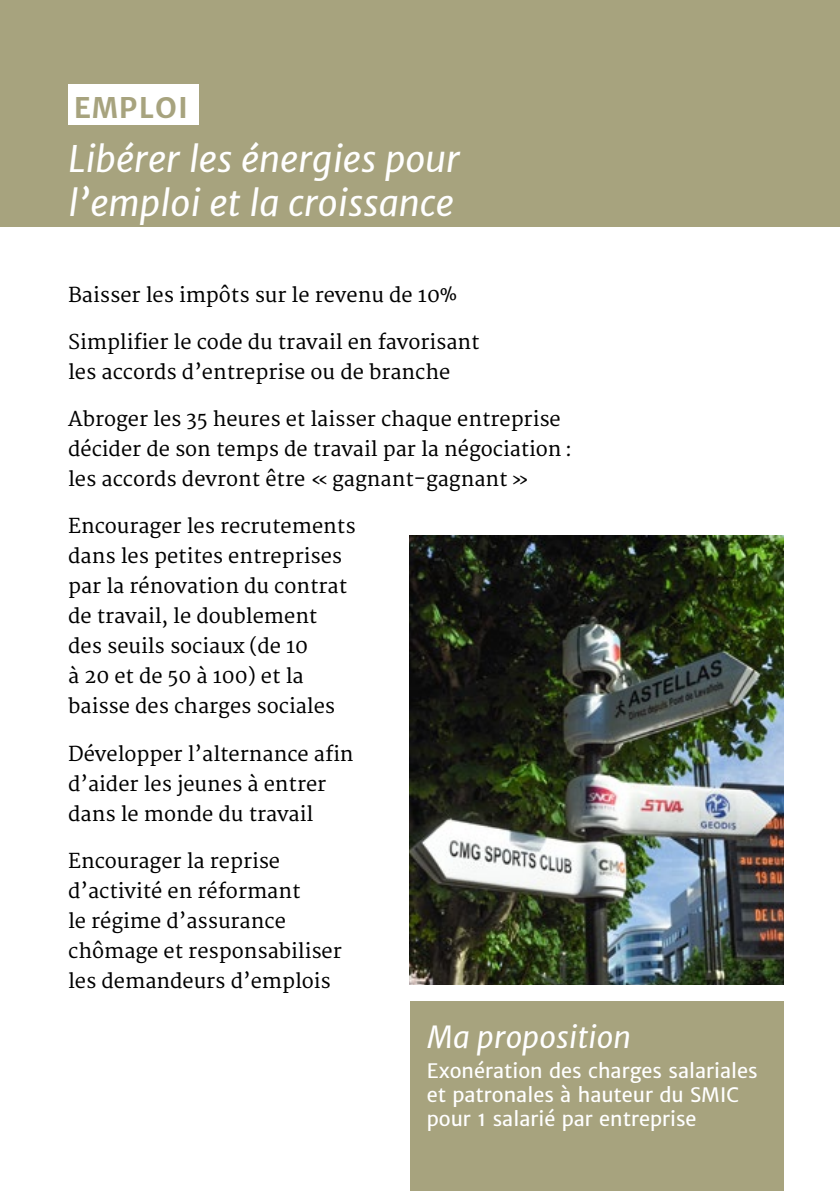
<style>
.page{position:relative;width:840px;height:1191px;background:#fff}
.page>*{position:absolute;margin:0;border:0;box-sizing:border-box;transform-origin:0 0}
.t1{font:italic 36px/43.2px "Merriweather Sans";color:#fff}
.t2{font:italic 30px "Merriweather Sans";color:#fff}
.t3{font:700 28px "Merriweather Sans";letter-spacing:.04em;color:#a7a37e}
.t4{font:20px/30px "Merriweather";color:#000}
.t5{font:20px/24px "Merriweather Sans";color:#fff}
</style>
<div class="page">
<div style="left:0;top:0;width:839px;height:227px;background:#a7a37e"></div>
<div style="left:409px;top:1001px;width:373px;height:190px;background:#a7a37e"></div>
<img style="left:409px;top:536px;width:373px;height:448px">
<div style="left:68px;top:84px;width:130px;height:41px;background:#fff"></div>
<h3 class="t3" style="left:74px;top:90px;width:116px">EMPLOI</h3>
<h1 class="t1" style="left:68px;top:138px;width:393px">Libérer les énergies pour l’emploi et la croissance</h1>
<p class="t4" style="left:68px;top:281px;width:390px">Baisser les impôts sur le revenu de 10%</p>
<p class="t4" style="left:68px;top:328px;width:413px">Simplifier le code du travail en favorisant les accords d’entreprise ou de branche</p>
<p class="t4" style="left:68px;top:405px;width:505px">Abroger les 35 heures et laisser chaque entreprise décider de son temps de travail par la négociation : les accords devront être « gagnant-gagnant »</p>
<p class="t4" style="left:68px;top:512px;width:289px">Encourager les recrutements dans les petites entreprises par la rénovation du contrat de travail, le doublement des seuils sociaux (de 10<br>à 20 et de 50 à 100) et la baisse des charges sociales</p>
<p class="t4" style="left:68px;top:739px;width:287px">Développer l’alternance afin d’aider les jeunes à entrer dans le monde du travail</p>
<p class="t4" style="left:68px;top:846px;width:275px">Encourager la reprise d’activité en réformant<br>le régime d’assurance chômage et responsabiliser les demandeurs d’emplois</p>
<h2 class="t2" style="left:426px;top:1019px;width:205px">Ma proposition</h2>
<p class="t5" style="left:426px;top:1059px;width:332px">Exonération des charges salariales et patronales à hauteur du SMIC pour 1 salarié par entreprise</p>
</div>
